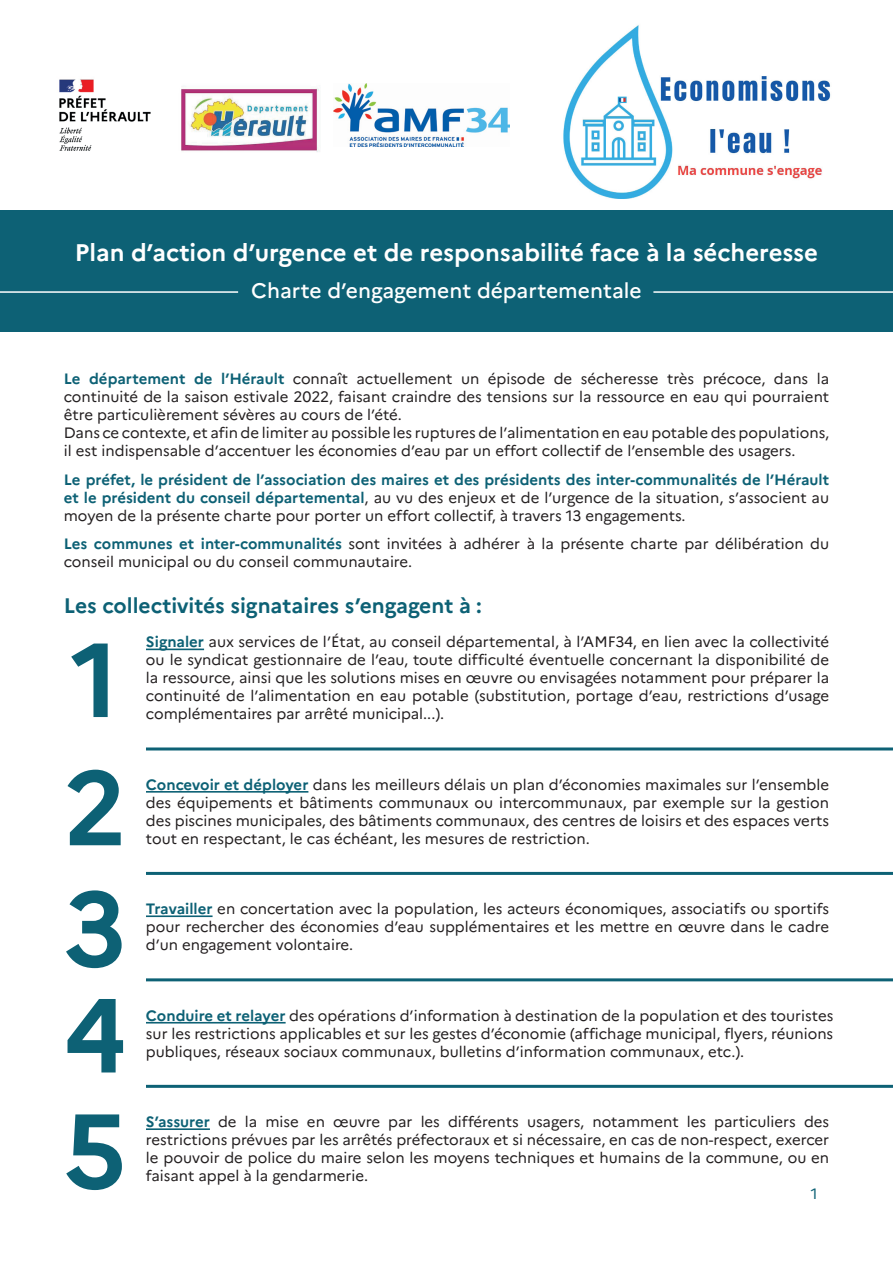
<style>
.page{position:relative;width:893px;height:1263px;background:#fff}
.page>*{position:absolute;margin:0;border:0;box-sizing:border-box;transform-origin:0 0}
.t1{font:700 105px "Marianne";color:#0d6175}
.t2{font:700 24px "Marianne";color:#fff}
.t3{font:700 21px "Marianne";color:#0d6175}
.t4{font:500 21px "Marianne";color:#fff}
.t5{font:15px/18px "Marianne";color:#231f20;text-align:justify}
.t6{font:15px "Marianne";color:#0d6175}
.s1{font-weight:700;color:#0d6175}
</style>
<div class="page">
<div style="left:0;top:210px;width:893px;height:122px;background:#0d6175"></div>
<img style="left:59px;top:79px;width:92px;height:72px">
<img style="left:334px;top:83px;width:175px;height:64px">
<hr style="left:653px;top:291px;width:240px;height:2px;background:#fff">
<hr style="left:0;top:291px;width:238px;height:2px;background:#fff">
<hr style="left:146px;top:648px;width:58px;height:2px;background:#0d6175">
<hr style="left:146px;top:791px;width:162px;height:2px;background:#0d6175">
<hr style="left:146px;top:915px;width:67px;height:2px;background:#0d6175">
<hr style="left:146px;top:1022px;width:140px;height:1px;background:#0d6175">
<hr style="left:146px;top:747px;width:747px;height:3px;background:#0d6175">
<hr style="left:146px;top:872px;width:747px;height:3px;background:#0d6175">
<hr style="left:146px;top:978px;width:747px;height:3px;background:#0d6175">
<hr style="left:146px;top:1128px;width:64px;height:2px;background:#0d6175">
<hr style="left:146px;top:1085px;width:747px;height:3px;background:#0d6175">
<img style="left:563px;top:25px;width:268px;height:174px">
<img style="left:181px;top:88px;width:139px;height:64px">
<h2 class="t2" style="left:75px;top:238px;width:745px">Plan d’action d’urgence et de responsabilité face à la sécheresse</h2>
<h3 class="t4" style="left:251px;top:278px;width:392px">Charte d’engagement départementale</h3>
<p class="t5" style="left:64px;top:370px;width:767px;text-align:left"><span class="s1">Le département de l’Hérault</span> connaît actuellement un épisode de sécheresse très précoce, dans la continuité de la saison estivale 2022, faisant craindre des tensions sur la ressource en eau qui pourraient être particulièrement sévères au cours de l’été.<br>Dans ce contexte, et afin de limiter au possible les ruptures de l’alimentation en eau potable des populations, il est indispensable d’accentuer les économies d’eau par un effort collectif de l’ensemble des usagers.</p>
<p class="t5" style="left:64px;top:470px;width:767px"><span class="s1">Le préfet, le président de l’association des maires et des présidents des inter-communalités de l’Hérault et le président du conseil départemental</span>, au vu des enjeux et de l’urgence de la situation, s’associent au moyen de la présente charte pour porter un effort collectif, à travers 13 engagements.</p>
<p class="t5" style="left:64px;top:535px;width:767px"><span class="s1">Les communes et inter-communalités</span> sont invitées à adhérer à la présente charte par délibération du conseil municipal ou du conseil communautaire.</p>
<h3 class="t3" style="left:64px;top:593px;width:420px">Les collectivités signataires s’engagent à :</h3>
<p class="t5" style="left:146px;top:633px;width:685px"><span class="s1">Signaler</span> aux services de l’État, au conseil départemental, à l’AMF34, en lien avec la collectivité ou le syndicat gestionnaire de l’eau, toute difficulté éventuelle concernant la disponibilité de la ressource, ainsi que les solutions mises en œuvre ou envisagées notamment pour préparer la continuité de l’alimentation en eau potable (substitution, portage d’eau, restrictions d’usage</p>
<h1 class="t1" style="left:71px;top:616px;width:50px">1</h1>
<p class="t5" style="left:146px;top:705px;width:300px">complémentaires par arrêté municipal...).</p>
<h1 class="t1" style="left:64px;top:744px;width:64px">2</h1>
<p class="t5" style="left:146px;top:775px;width:685px"><span class="s1">Concevoir et déployer</span> dans les meilleurs délais un plan d’économies maximales sur l’ensemble des équipements et bâtiments communaux ou intercommunaux, par exemple sur la gestion des piscines municipales, des bâtiments communaux, des centres de loisirs et des espaces verts tout en respectant, le cas échéant, les mesures de restriction.</p>
<h1 class="t1" style="left:64px;top:864px;width:65px">3</h1>
<p class="t5" style="left:146px;top:900px;width:685px"><span class="s1">Travailler</span> en concertation avec la population, les acteurs économiques, associatifs ou sportifs pour rechercher des économies d’eau supplémentaires et les mettre en œuvre dans le cadre d’un engagement volontaire.</p>
<h1 class="t1" style="left:64px;top:971px;width:65px">4</h1>
<p class="t5" style="left:146px;top:1006px;width:689px"><span class="s1">Conduire et relayer</span> des opérations d’information à destination de la population et des touristes sur les restrictions applicables et sur les gestes d’économie (affichage municipal, flyers, réunions publiques, réseaux sociaux communaux, bulletins d’information communaux, etc.).</p>
<h1 class="t1" style="left:64px;top:1086px;width:65px">5</h1>
<p class="t5" style="left:146px;top:1113px;width:685px"><span class="s1">S’assurer</span> de la mise en œuvre par les différents usagers, notamment les particuliers des restrictions prévues par les arrêtés préfectoraux et si nécessaire, en cas de non-respect, exercer le pouvoir de police du maire selon les moyens techniques et humains de la commune, ou en faisant appel à la gendarmerie.</p>
<p class="t6" style="left:811px;top:1185px;width:8px">1</p>
</div>
